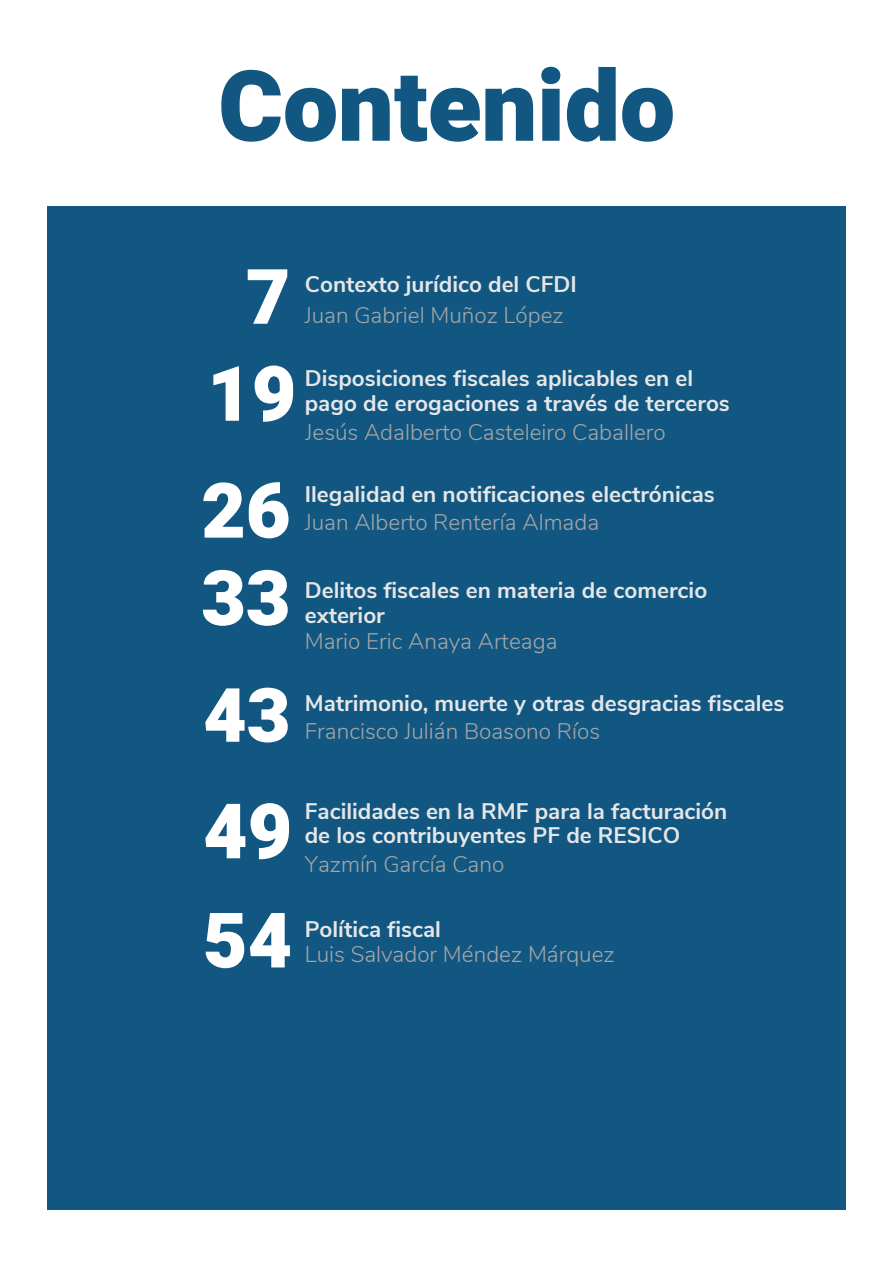
<style>
.page{position:relative;width:893px;height:1264px;background:#fff}
.page>*{position:absolute;margin:0;border:0;box-sizing:border-box;transform-origin:0 0}
.t1{font:900 98.25px "Heebo";color:#115782}
.t2{font:900 76.5px "Heebo";color:#fff}
.t3{font:900 75px "Heebo";color:#fff}
.t4{font:700 22.5px/24.8px "Nunito Sans";color:#e6e6e6}
.t5{font:300 22.5px "Nunito";color:#a6a6a6}
</style>
<div class="page">
<div style="left:47px;top:206px;width:799px;height:1004px;background:#115782"></div>
<p class="t1" style="left:218px;top:38px;width:458px">Contenido</p>
<p class="t2" style="left:246px;top:243px;width:46px">7</p>
<p class="t4" style="left:305px;top:272px;width:273px">Contexto jurídico del CFDI</p>
<p class="t5" style="left:305px;top:300px;width:260px">Juan Gabriel Muñoz López</p>
<p class="t2" style="left:207px;top:340px;width:91px">19</p>
<p class="t4" style="left:305px;top:366px;width:426px">Disposiciones fiscales aplicables en el pago de erogaciones a través de terceros</p>
<p class="t5" style="left:305px;top:417px;width:361px">Jesús Adalberto Casteleiro Caballero</p>
<p class="t2" style="left:201px;top:457px;width:91px">26</p>
<p class="t2" style="left:201px;top:545px;width:91px">33</p>
<p class="t4" style="left:305px;top:482px;width:411px">Ilegalidad en notificaciones electrónicas</p>
<p class="t5" style="left:305px;top:507px;width:296px">Juan Alberto Rentería Almada</p>
<p class="t4" style="left:305px;top:578px;width:404px">Delitos fiscales en materia de comercio exterior</p>
<p class="t5" style="left:305px;top:626px;width:254px">Mario Eric Anaya Arteaga</p>
<p class="t3" style="left:203px;top:663px;width:89px">43</p>
<p class="t4" style="left:305px;top:691px;width:481px">Matrimonio, muerte y otras desgracias fiscales</p>
<p class="t5" style="left:305px;top:716px;width:297px">Francisco Julián Boasono Ríos</p>
<p class="t2" style="left:203px;top:778px;width:91px">49</p>
<p class="t4" style="left:305px;top:799px;width:424px">Facilidades en la RMF para la facturación de los contribuyentes PF de RESICO</p>
<p class="t5" style="left:305px;top:849px;width:201px">Yazmín García Cano</p>
<p class="t2" style="left:203px;top:887px;width:91px">54</p>
<p class="t4" style="left:305px;top:917px;width:137px">Política fiscal</p>
<p class="t5" style="left:305px;top:939px;width:311px">Luis Salvador Méndez Márquez</p>
</div>
